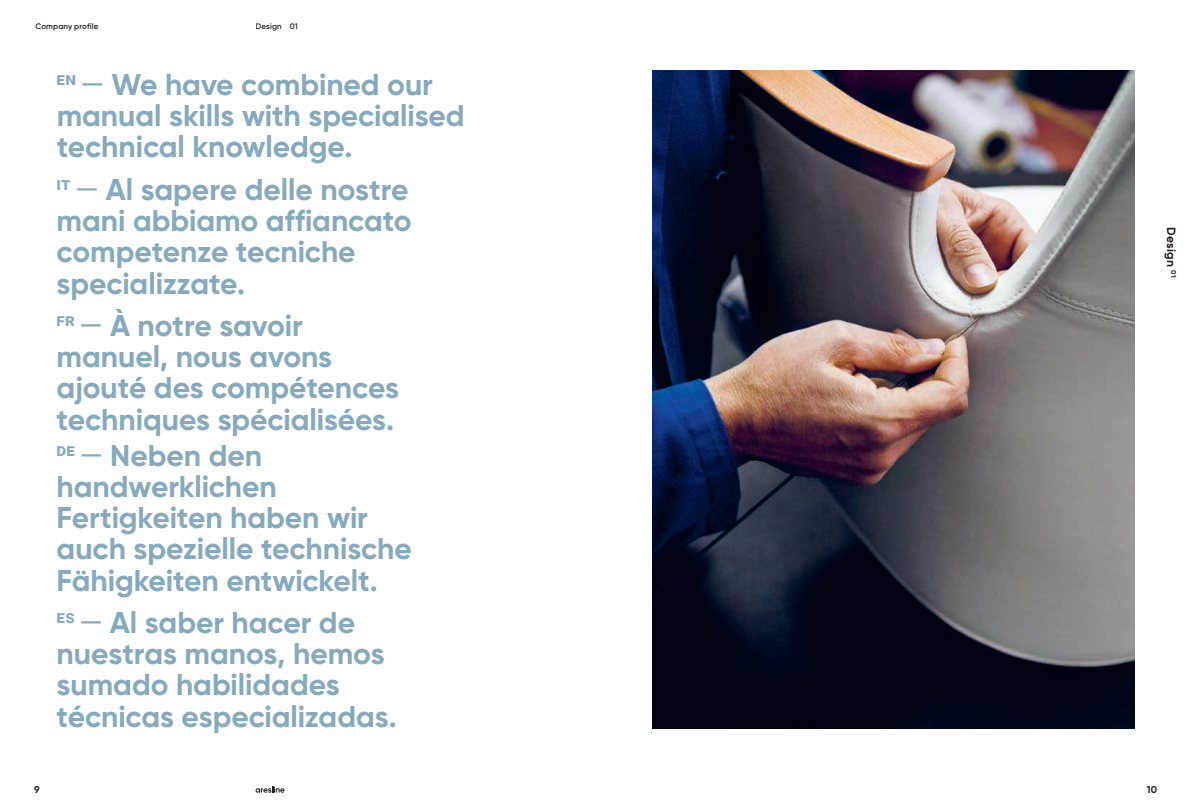
<style>
.page{position:relative;width:1191px;height:808px;background:#fff}
.page>*{position:absolute;margin:0;border:0;box-sizing:border-box;transform-origin:0 0}
.t1{font:700 30px/31.3px "Gilroy";letter-spacing:-.005em;color:#85a9bd}
.t2{font:700 12px "Gilroy";letter-spacing:.02em;color:#231f20}
.t3{font:700 10px "Gilroy";color:#231f20}
.t4{font:600 8px "Gilroy";letter-spacing:.015em;color:#231f20}
.s1{font-family:"Roboto";font-weight:400}
</style>
<div class="page">
<img style="left:652px;top:71px;width:482px;height:658px">
<svg style="left:255px;top:786px;width:29px;height:7px"></svg>
<p class="t4" style="left:35px;top:21px;width:65px">Company profile</p>
<p class="t4" style="left:255px;top:21px;width:44px">Design 01</p>
<p class="t1" style="left:57px;top:69px;width:409px"><sup>eN</sup> <span class="s1">—</span> We have combined our manual skills with specialised technical knowledge.</p>
<p class="t1" style="left:57px;top:173px;width:357px"><sup>it</sup> <span class="s1">—</span> Al sapere delle nostre mani abbiamo affiancato competenze tecniche specializzate.</p>
<p class="t1" style="left:57px;top:309px;width:344px"><sup>fr</sup> <span class="s1">—</span> À notre savoir manuel, nous avons ajouté des compétences techniques spécialisées.</p>
<p class="t1" style="left:57px;top:439px;width:357px"><sup>de</sup> <span class="s1">—</span> Neben den handwerklichen<br>Fertigkeiten haben wir auch spezielle technische<br>Fähigkeiten entwickelt.</p>
<p class="t1" style="left:57px;top:606px;width:342px"><sup>es</sup> <span class="s1">—</span> Al saber hacer de nuestras manos, hemos sumado habilidades técnicas especializadas.</p>
<p class="t2" style="left:1178px;top:227px;width:52px;rotate:90deg">Design <sup>01</sup></p>
<p class="t3" style="left:34px;top:783px;width:7px">9</p>
<p class="t3" style="left:1146px;top:783px;width:12px">10</p>
</div>
